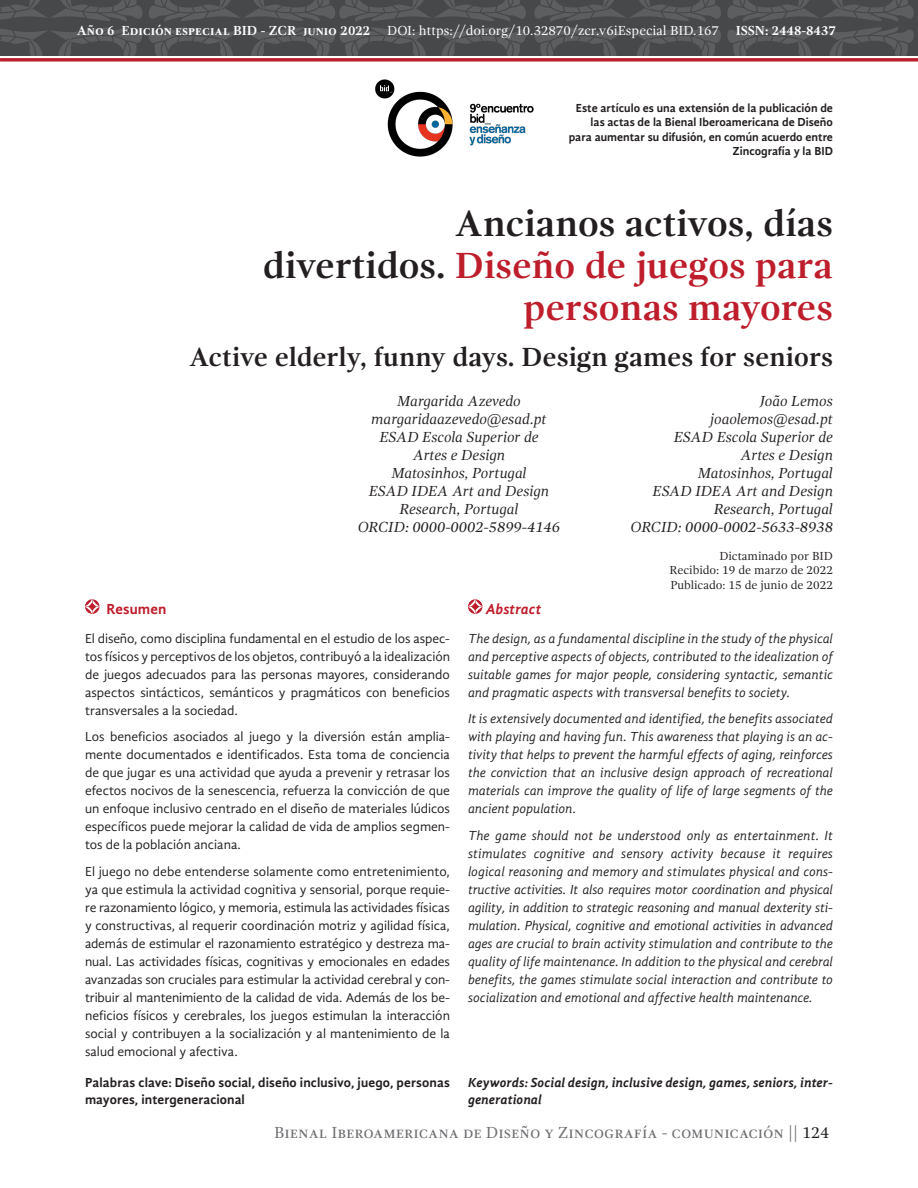
<style>
.page{position:relative;width:918px;height:1188px;background:#fff}
.page>*{position:absolute;margin:0;border:0;box-sizing:border-box;transform-origin:0 0}
.TITULO_LARGO{font:700 37.5px "Gandhi Serif";color:#be1d2c}
.TITULO_LARGO-2{font:700 37.5px "Gandhi Serif";color:#231f20}
.TITULO_INGLES{font:700 27px "Gandhi Serif";color:#231f20}
.t1{font:16.5px "Gandhi Serif";color:#6c6d70}
.AUTOR_D{font:italic 15px "Gandhi Serif";color:#231f20}
.AUTOR_C{font:italic 15px "Gandhi Serif";color:#231f20}
.ABSTRAC_TITULO{font:italic 700 15px "Gandhi Sans";letter-spacing:.005em;color:#be1d2c}
.RESUMEN_TITULO{font:700 15px "Gandhi Sans";letter-spacing:.005em;color:#be1d2c}
.RESUMEN_TEXTO{font:13.5px/18px "Gandhi Sans";color:#231f20;text-align:justify}
.RESUMEN_TEXTO-2{font:italic 13.5px/18px "Gandhi Sans";color:#231f20;text-align:justify}
.t2{font:13.5px "Gandhi Serif";color:#fff}
.PALABRAS_CLAVE{font:700 13.5px/16.5px "Gandhi Sans";letter-spacing:.01em;color:#231f20}
.KEYWORDS{font:italic 700 13.5px/16.5px "Gandhi Sans";letter-spacing:.005em;color:#231f20}
.RECIBIDO{font:700 12px/14.4px "Gandhi Sans";color:#231f20;text-align:right}
.RECIBIDO-2{font:12px "Gandhi Serif";color:#231f20}
.s1{font-weight:700}
.s2{color:#231f20}
</style>
<div class="page">
<svg style="left:0;top:0;width:527px;height:56px;background:#4e5052"></svg>
<svg style="left:533px;top:0;width:382px;height:56px;background:#4e5052"></svg>
<hr style="left:0;top:58px;width:918px;height:3px;background:#be1d2c">
<img style="left:375px;top:79px;width:159px;height:78px">
<svg style="left:85px;top:599px;width:14px;height:15px"></svg>
<svg style="left:468px;top:599px;width:14px;height:15px"></svg>
<p class="t2" style="left:77px;top:23px;width:761px"><span class="s1">Año 6 Edición especial BID - ZCR junio 2022</span> DOI: https://doi.org/10.32870/zcr.v6iEspecial BID.167 <span class="s1">ISSN: 2448-8437</span></p>
<p class="RECIBIDO" style="left:569px;top:100px;width:266px">Este artículo es una extensión de la publicación de las actas de la Bienal Iberoamericana de Diseño para aumentar su difusión, en común acuerdo entre Zincografía y la BID</p>
<p class="TITULO_LARGO-2" style="left:455px;top:202px;width:379px">Ancianos activos, días</p>
<p class="TITULO_LARGO" style="left:263px;top:244px;width:572px"><span class="s2">divertidos.</span> Diseño de juegos para</p>
<p class="TITULO_LARGO" style="left:523px;top:286px;width:311px">personas mayores</p>
<p class="TITULO_INGLES" style="left:189px;top:342px;width:645px">Active elderly, funny days. Design games for seniors</p>
<p class="AUTOR_D" style="left:397px;top:393px;width:125px">Margarida Azevedo</p>
<p class="AUTOR_D" style="left:371px;top:411px;width:177px">margaridaazevedo@esad.pt</p>
<p class="AUTOR_D" style="left:379px;top:429px;width:161px">ESAD Escola Superior de</p>
<p class="AUTOR_D" style="left:413px;top:447px;width:94px">Artes e Design</p>
<p class="AUTOR_D" style="left:391px;top:465px;width:137px">Matosinhos, Portugal</p>
<p class="AUTOR_D" style="left:369px;top:483px;width:182px">ESAD IDEA Art and Design</p>
<p class="AUTOR_D" style="left:399px;top:501px;width:121px">Research, Portugal</p>
<p class="AUTOR_D" style="left:358px;top:519px;width:204px">ORCID: 0000-0002-5899-4146</p>
<p class="AUTOR_C" style="left:760px;top:393px;width:75px">João Lemos</p>
<p class="AUTOR_C" style="left:710px;top:411px;width:124px">joaolemos@esad.pt</p>
<p class="AUTOR_C" style="left:674px;top:429px;width:161px">ESAD Escola Superior de</p>
<p class="AUTOR_C" style="left:741px;top:447px;width:94px">Artes e Design</p>
<p class="AUTOR_C" style="left:698px;top:465px;width:137px">Matosinhos, Portugal</p>
<p class="AUTOR_C" style="left:653px;top:483px;width:182px">ESAD IDEA Art and Design</p>
<p class="AUTOR_C" style="left:714px;top:501px;width:121px">Research, Portugal</p>
<p class="AUTOR_C" style="left:631px;top:519px;width:204px">ORCID: 0000-0002-5633-8938</p>
<p class="RECIBIDO-2" style="left:719px;top:549px;width:115px">Dictaminado por BID</p>
<p class="RECIBIDO-2" style="left:670px;top:564px;width:165px">Recibido: 19 de marzo de 2022</p>
<p class="RECIBIDO-2" style="left:670px;top:578px;width:164px">Publicado: 15 de junio de 2022</p>
<p class="RESUMEN_TITULO" style="left:106px;top:600px;width:61px">Resumen</p>
<p class="ABSTRAC_TITULO" style="left:486px;top:600px;width:57px">Abstract</p>
<p class="RESUMEN_TEXTO" style="left:85px;top:629px;width:366px">El diseño, como disciplina fundamental en el estudio de los aspec&shy;tos físicos y perceptivos de los objetos, contribuyó a la idealización de juegos adecuados para las personas mayores, considerando aspectos sintácticos, semánticos y pragmáticos con beneficios transversales a la sociedad.</p>
<p class="RESUMEN_TEXTO" style="left:85px;top:728px;width:366px">Los beneficios asociados al juego y la diversión están amplia&shy;mente documentados e identificados. Esta toma de conciencia de que jugar es una actividad que ayuda a prevenir y retrasar los efectos nocivos de la senescencia, refuerza la convicción de que un enfoque inclusivo centrado en el diseño de materiales lúdicos específicos puede mejorar la calidad de vida de amplios segmen&shy;tos de la población anciana.</p>
<p class="RESUMEN_TEXTO" style="left:85px;top:862px;width:367px">El juego no debe entenderse solamente como entretenimiento, ya que estimula la actividad cognitiva y sensorial, porque requie&shy;re razonamiento lógico, y memoria, estimula las actividades físicas y constructivas, al requerir coordinación motriz y agilidad física, además de estimular el razonamiento estratégico y destreza ma&shy;nual. Las actividades físicas, cognitivas y emocionales en edades avanzadas son cruciales para estimular la actividad cerebral y con&shy;tribuir al mantenimiento de la calidad de vida. Además de los be&shy;neficios físicos y cerebrales, los juegos estimulan la interacción social y contribuyen a la socialización y al mantenimiento de la salud emocional y afectiva.</p>
<p class="PALABRAS_CLAVE" style="left:85px;top:1074px;width:366px">Palabras clave: Diseño social, diseño inclusivo, juego, personas mayores, intergeneracional</p>
<p class="RESUMEN_TEXTO-2" style="left:468px;top:629px;width:366px">The design, as a fundamental discipline in the study of the physical and perceptive aspects of objects, contributed to the idealization of suitable games for major people, considering syntactic, semantic and pragmatic aspects with transversal benefits to society.</p>
<p class="RESUMEN_TEXTO-2" style="left:468px;top:710px;width:366px">It is extensively documented and identified, the benefits associated with playing and having fun. This awareness that playing is an ac&shy;tivity that helps to prevent the harmful effects of aging, reinforces the conviction that an inclusive design approach of recreational materials can improve the quality of life of large segments of the ancient population.</p>
<p class="RESUMEN_TEXTO-2" style="left:468px;top:826px;width:366px">The game should not be understood only as entertainment. It stimulates cognitive and sensory activity because it requires logical reasoning and memory and stimulates physical and cons&shy;tructive activities. It also requires motor coordination and physical agility, in addition to strategic reasoning and manual dexterity sti&shy;mulation. Physical, cognitive and emotional activities in advanced ages are crucial to brain activity stimulation and contribute to the quality of life maintenance. In addition to the physical and cerebral benefits, the games stimulate social interaction and contribute to socialization and emotional and affective health maintenance.</p>
<p class="KEYWORDS" style="left:468px;top:1074px;width:366px">Keywords: Social design, inclusive design, games, seniors, inter&shy;generational</p>
<p class="t1" style="left:274px;top:1124px;width:557px">Bienal Iberoamericana de Diseño y Zincografía - comunicación || <span class="s2">124</span></p>
</div>
